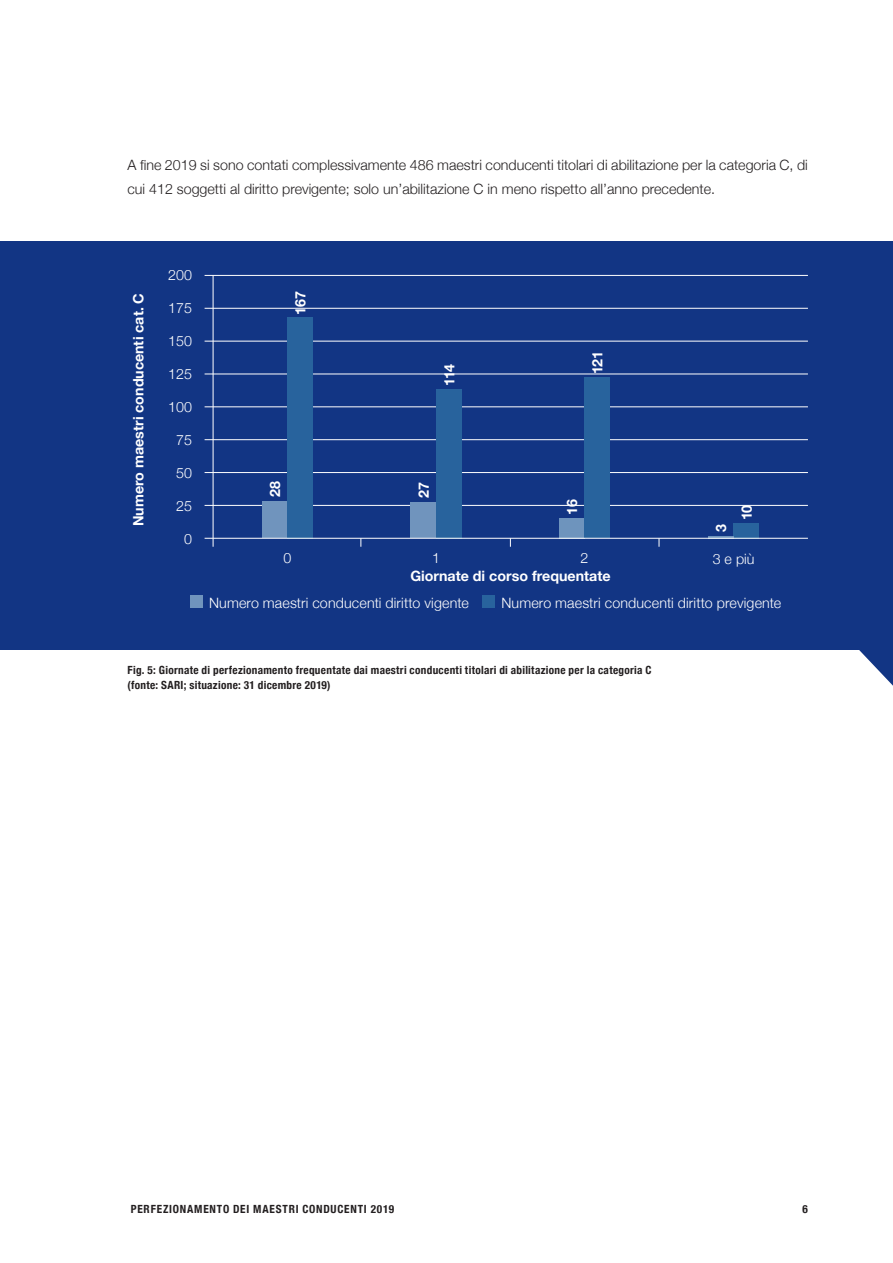
<style>
.page{position:relative;width:893px;height:1263px;background:#fff}
.page>*{position:absolute;margin:0;border:0;box-sizing:border-box;transform-origin:0 0}
.t1{font:300 14.25px/24px "Helvetica Neue";color:#231f20}
.t2{font:300 14.25px "Helvetica Neue";letter-spacing:.01em;color:#fff}
.t3{font:700 14.25px "Helvetica Neue";color:#fff}
.t4{font:700 condensed 11.25px/15px "Helvetica Neue";letter-spacing:.03em;color:#231f20}
.t5{font:700 condensed 11.25px "Helvetica Neue";letter-spacing:.07em;color:#231f20}
</style>
<div class="page">
<div style="left:0;top:242px;width:893px;height:408px;background:#123584"></div>
<div style="left:190px;top:595px;width:13px;height:13px;background:#7094bd"></div>
<div style="left:482px;top:595px;width:13px;height:13px;background:#28639d"></div>
<hr style="left:205px;top:439px;width:603px;height:1px;background:#fff">
<hr style="left:205px;top:374px;width:603px;height:1px;background:#fff">
<hr style="left:205px;top:407px;width:603px;height:1px;background:#fff">
<hr style="left:205px;top:308px;width:603px;height:1px;background:#fff">
<hr style="left:205px;top:341px;width:603px;height:1px;background:#fff">
<hr style="left:205px;top:505px;width:603px;height:1px;background:#fff">
<hr style="left:205px;top:472px;width:603px;height:1px;background:#fff">
<hr style="left:205px;top:275px;width:603px;height:1px;background:#fff">
<div style="left:262px;top:501px;width:25px;height:37px;background:#7094bd"></div>
<div style="left:287px;top:318px;width:26px;height:220px;background:#28639d"></div>
<div style="left:411px;top:502px;width:25px;height:36px;background:#7094bd"></div>
<div style="left:436px;top:389px;width:26px;height:149px;background:#28639d"></div>
<div style="left:733px;top:523px;width:26px;height:15px;background:#28639d"></div>
<div style="left:559px;top:518px;width:26px;height:20px;background:#6e94bd"></div>
<div style="left:584px;top:377px;width:26px;height:161px;background:#28639d"></div>
<hr style="left:708px;top:536px;width:25px;height:2px;background:#6e94bd">
<hr style="left:213px;top:275px;width:1px;height:263px;background:#fff">
<hr style="left:205px;top:538px;width:603px;height:1px;background:#fff">
<svg style="left:859px;top:650px;width:34px;height:36px"></svg>
<p class="t1" style="left:128px;top:152px;width:682px">A fine 2019 si sono contati complessivamente 486 maestri conducenti titolari di abilitazione per la categoria C, di cui 412 soggetti al diritto previgente; solo un’abilitazione C in meno rispetto all’anno precedente.</p>
<p class="t3" style="left:127px;top:526px;width:235px;rotate:-90deg">Numero maestri conducenti cat. C</p>
<p class="t2" style="left:168px;top:263px;width:25px">200</p>
<p class="t2" style="left:168px;top:296px;width:25px">175</p>
<p class="t2" style="left:168px;top:329px;width:25px">150</p>
<p class="t2" style="left:168px;top:362px;width:25px">125</p>
<p class="t2" style="left:168px;top:395px;width:25px">100</p>
<p class="t2" style="left:176px;top:428px;width:17px">75</p>
<p class="t2" style="left:176px;top:461px;width:17px">50</p>
<p class="t2" style="left:176px;top:494px;width:17px">25</p>
<p class="t2" style="left:184px;top:527px;width:9px">0</p>
<p class="t3" style="left:289px;top:315px;width:25px;rotate:-90deg">167</p>
<p class="t3" style="left:264px;top:497px;width:18px;rotate:-90deg">28</p>
<p class="t3" style="left:438px;top:386px;width:24px;rotate:-90deg">114</p>
<p class="t3" style="left:413px;top:498px;width:18px;rotate:-90deg">27</p>
<p class="t3" style="left:586px;top:374px;width:25px;rotate:-90deg">121</p>
<p class="t3" style="left:561px;top:515px;width:17px;rotate:-90deg">16</p>
<p class="t2" style="left:283px;top:547px;width:9px">0</p>
<p class="t2" style="left:432px;top:547px;width:9px">1</p>
<p class="t2" style="left:581px;top:547px;width:9px">2</p>
<p class="t3" style="left:710px;top:532px;width:9px;rotate:-90deg">3</p>
<p class="t3" style="left:735px;top:520px;width:17px;rotate:-90deg">10</p>
<p class="t2" style="left:713px;top:547px;width:43px">3 e più</p>
<p class="t3" style="left:410px;top:564px;width:202px">Giornate di corso frequentate</p>
<p class="t2" style="left:209px;top:592px;width:261px">Numero maestri conducenti diritto vigente</p>
<p class="t2" style="left:501px;top:592px;width:281px">Numero maestri conducenti diritto previgente</p>
<p class="t4" style="left:128px;top:661px;width:525px">Fig. 5: Giornate di perfezionamento frequentate dai maestri conducenti titolari di abilitazione per la categoria C (fonte: SARI; situazione: 31 dicembre 2019)</p>
<p class="t5" style="left:131px;top:1199px;width:265px">PERFEZIONAMENTO DEI MAESTRI CONDUCENTI 2019</p>
<p class="t4" style="left:802px;top:1200px;width:7px">6</p>
</div>
